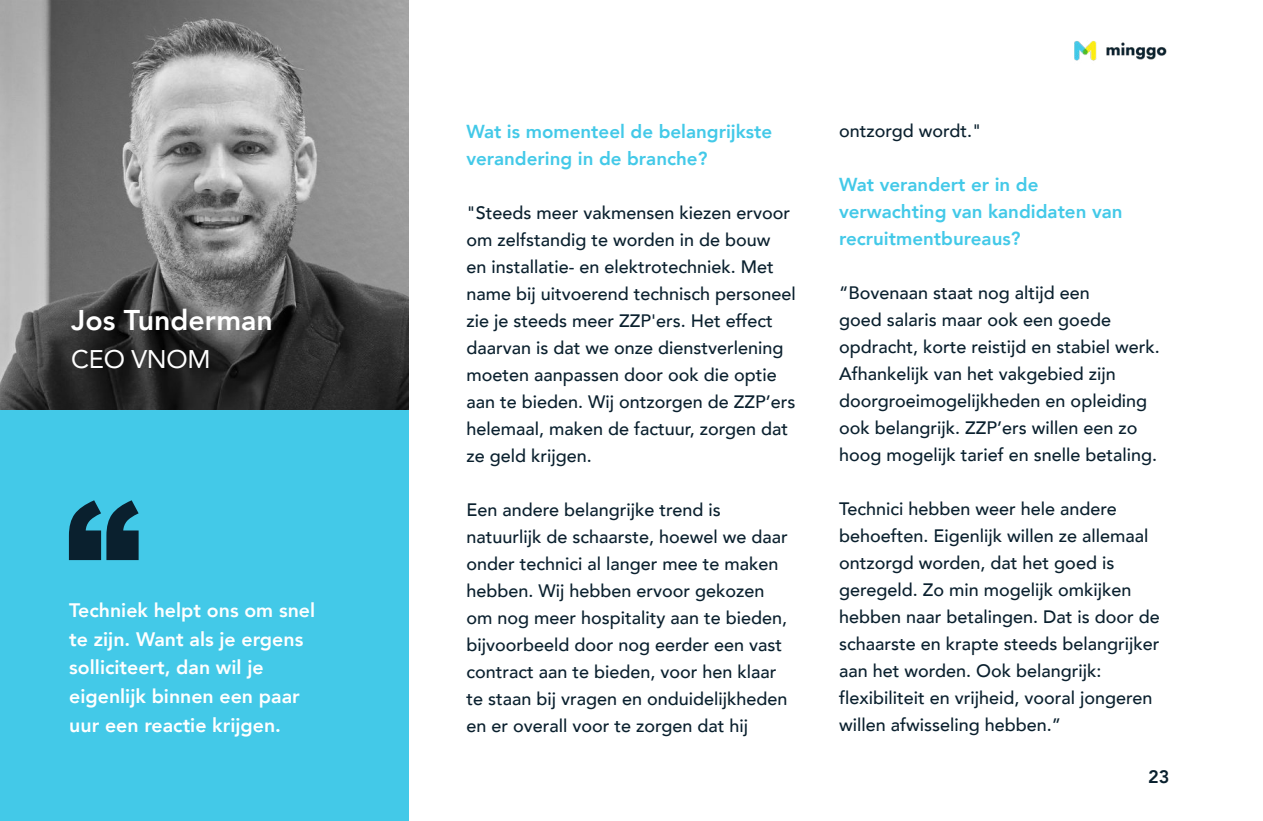
<style>
.page{position:relative;width:1263px;height:821px;background:#fff}
.page>*{position:absolute;margin:0;border:0;box-sizing:border-box;transform-origin:0 0}
.t1{font:800 28.5px "Avenir";color:#fff}
.t2{font:25.5px "Avenir";letter-spacing:-.01em;color:#fff}
.t3{font:800 19.5px/28.5px "Avenir";color:#fff}
.t4{font:800 18.75px/27px "Avenir";color:#43c9e8}
.t5{font:500 18px/27px "Avenir";color:#0a202e}
.t6{font:800 18px "Avenir";color:#09202e}
</style>
<div class="page">
<img style="left:0;top:0;width:408px;height:410px">
<div style="left:0;top:410px;width:408px;height:411px;background:#43c9e8"></div>
<img style="left:1074px;top:41px;width:93px;height:20px">
<svg style="left:69px;top:500px;width:70px;height:60px"></svg>
<h1 class="t1" style="left:71px;top:308px;width:203px">Jos Tunderman</h1>
<h2 class="t2" style="left:71px;top:349px;width:141px">CEO VNOM</h2>
<p class="t3" style="left:69px;top:598px;width:247px">Techniek helpt ons om snel te zijn. Want als je ergens solliciteert, dan wil je eigenlijk binnen een paar uur een reactie krijgen.</p>
<p class="t4" style="left:466px;top:119px;width:307px">Wat is momenteel de belangrijkste verandering in de branche?</p>
<p class="t5" style="left:466px;top:201px;width:331px">"Steeds meer vakmensen kiezen ervoor om zelfstandig te worden in de bouw<br>en installatie- en elektrotechniek. Met name bij uitvoerend technisch personeel zie je steeds meer ZZP'ers. Het effect daarvan is dat we onze dienstverlening moeten aanpassen door ook die optie aan te bieden. Wij ontzorgen de ZZP’ers helemaal, maken de factuur, zorgen dat ze geld krijgen.</p>
<p class="t5" style="left:466px;top:498px;width:323px">Een andere belangrijke trend is natuurlijk de schaarste, hoewel we daar onder technici al langer mee te maken hebben. Wij hebben ervoor gekozen om nog meer hospitality aan te bieden, bijvoorbeeld door nog eerder een vast contract aan te bieden, voor hen klaar te staan bij vragen en onduidelijkheden en er overall voor te zorgen dat hij</p>
<p class="t5" style="left:839px;top:119px;width:144px">ontzorgd wordt."</p>
<p class="t4" style="left:839px;top:173px;width:285px">Wat verandert er in de verwachting van kandidaten van recruitmentbureaus?</p>
<p class="t5" style="left:839px;top:281px;width:322px">“Bovenaan staat nog altijd een<br>goed salaris maar ook een goede opdracht, korte reistijd en stabiel werk.<br>Afhankelijk van het vakgebied zijn doorgroeimogelijkheden en opleiding ook belangrijk. ZZP’ers willen een zo hoog mogelijk tarief en snelle betaling.</p>
<p class="t5" style="left:839px;top:497px;width:322px">Technici hebben weer hele andere behoeften. Eigenlijk willen ze allemaal ontzorgd worden, dat het goed is geregeld. Zo min mogelijk omkijken hebben naar betalingen. Dat is door de schaarste en krapte steeds belangrijker aan het worden. Ook belangrijk: flexibiliteit en vrijheid, vooral jongeren willen afwisseling hebben.”</p>
<p class="t6" style="left:1148px;top:769px;width:23px">23</p>
</div>
